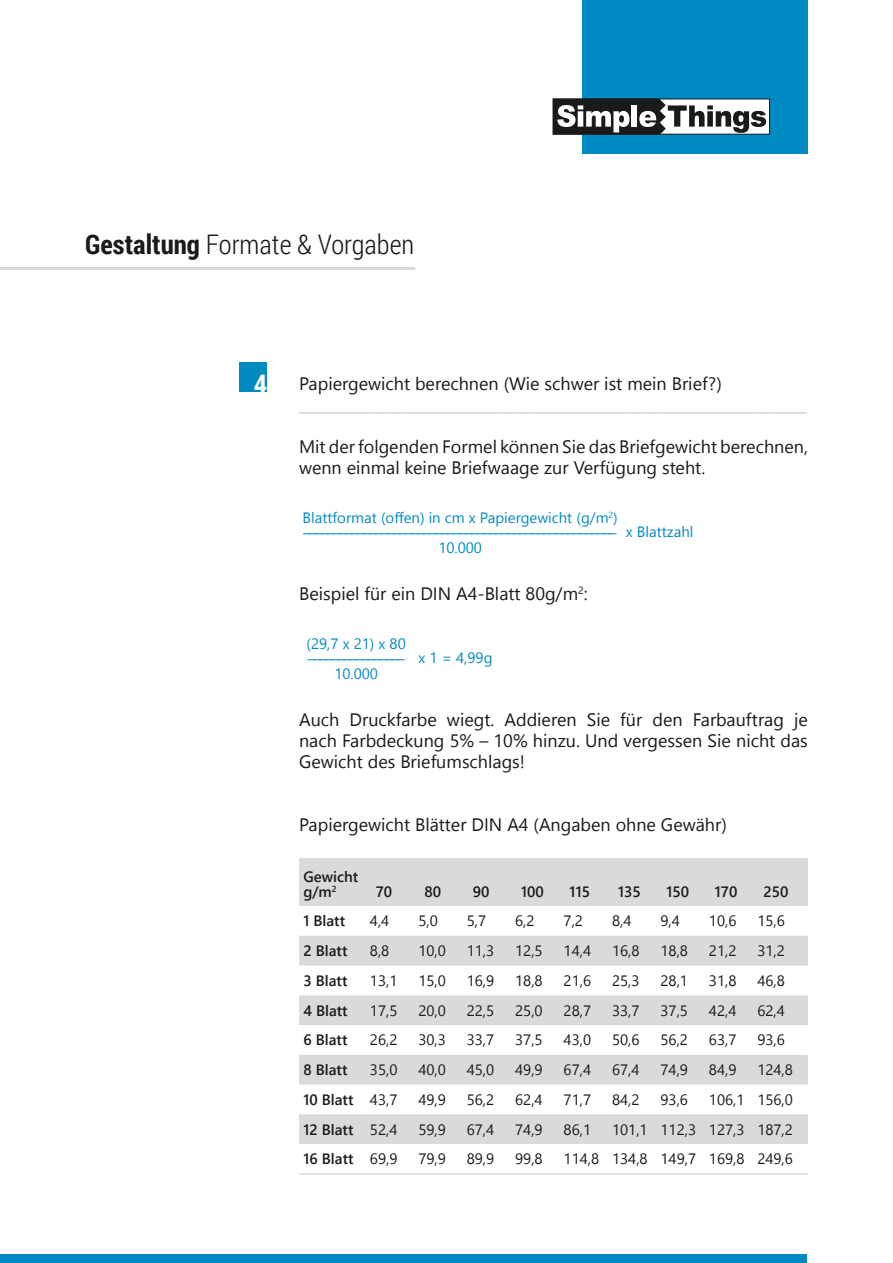
<style>
.page{position:relative;width:893px;height:1263px;background:#fff}
.page>*{position:absolute;margin:0;border:0;box-sizing:border-box;transform-origin:0 0}
.t1{font:300 27px "Roboto Condensed";color:#1a1a18}
.t2{font:700 27px "Roboto Condensed";color:#fff}
.t3{font:18px/21px "Segoe UI";color:#1a1a18}
.t4{font:18px "Segoe UI";color:#c5c6c6}
.t5{font:15px "Segoe UI";color:#1a1a18}
.t6{font:15px/15px "Segoe UI";color:#008ac4;text-align:center}
.t7{font:600 15px/15px "Segoe UI";color:#1a1a18}
.s1{font-weight:700}
.s2{font-weight:400}
</style>
<div class="page">
<div style="left:0;top:1254px;width:807px;height:9px;background:#008ac4"></div>
<div style="left:583px;top:1px;width:225px;height:153px;background:#008ac4"></div>
<svg style="left:553px;top:99px;width:213px;height:36px"></svg>
<hr style="left:0;top:267px;width:415px;height:3px;background:#dadada">
<svg style="left:299px;top:858px;width:509px;height:286px;fill:#dadada"></svg>
<hr style="left:299px;top:1173px;width:71px;height:1px;background:#dadada">
<hr style="left:370px;top:1173px;width:48px;height:1px;background:#dadada">
<hr style="left:418px;top:1173px;width:49px;height:1px;background:#dadada">
<hr style="left:467px;top:1173px;width:48px;height:1px;background:#dadada">
<hr style="left:515px;top:1173px;width:49px;height:1px;background:#dadada">
<hr style="left:564px;top:1173px;width:48px;height:1px;background:#dadada">
<hr style="left:612px;top:1173px;width:48px;height:1px;background:#dadada">
<hr style="left:660px;top:1173px;width:49px;height:1px;background:#dadada">
<hr style="left:709px;top:1173px;width:48px;height:1px;background:#dadada">
<hr style="left:757px;top:1173px;width:51px;height:1px;background:#dadada">
<div style="left:240px;top:362px;width:27px;height:30px;background:#008ac4"></div>
<h1 class="t1" style="left:85px;top:225px;width:331px"><span class="s1">Gestaltung</span> Formate &amp; Vorgaben</h1>
<h1 class="t2" style="left:254px;top:365px;width:15px">4</h1>
<p class="t3" style="left:299px;top:373px;width:424px">Papiergewicht berechnen (Wie schwer ist mein Brief?)</p>
<p class="t4" style="left:299px;top:390px;width:509px">____________________________________________________________________</p>
<p class="t3" style="left:299px;top:436px;width:510px">Mit der folgenden Formel können Sie das Briefgewicht berechnen, wenn einmal keine Briefwaage zur Verfügung steht.</p>
<p class="t6" style="left:303px;top:510px;width:317px">Blattformat (offen) in cm x Papiergewicht (g/m<sup>2</sup>) ––––––––––––––––––––––––––––––––––––––––––––––––––––<br>10.000</p>
<p class="t3" style="left:299px;top:583px;width:290px">Beispiel für ein DIN A4-Blatt 80g/m<sup>2</sup>:</p>
<p class="t6" style="left:626px;top:524px;width:69px">x Blattzahl</p>
<p class="t6" style="left:307px;top:636px;width:101px">(29,7 x 21) x 80 ––––––––––––––––<br>10.000</p>
<p class="t3" style="left:299px;top:709px;width:510px;text-align:justify">Auch Druckfarbe wiegt. Addieren Sie für den Farbauftrag je nach Farbdeckung 5% – 10% hinzu. Und vergessen Sie nicht das Gewicht des Briefumschlags!</p>
<p class="t6" style="left:419px;top:650px;width:75px">x 1 = 4,99g</p>
<p class="t3" style="left:299px;top:814px;width:429px">Papiergewicht Blätter DIN A4 (Angaben ohne Gewähr)</p>
<p class="t7" style="left:303px;top:869px;width:56px">Gewicht g/m<sup>2</sup></p>
<p class="t7" style="left:376px;top:884px;width:18px">70</p>
<p class="t7" style="left:424px;top:884px;width:18px">80</p>
<p class="t7" style="left:473px;top:884px;width:18px">90</p>
<p class="t7" style="left:521px;top:884px;width:24px">100</p>
<p class="t7" style="left:570px;top:884px;width:22px">115</p>
<p class="t7" style="left:618px;top:884px;width:24px">135</p>
<p class="t7" style="left:666px;top:884px;width:24px">150</p>
<p class="t7" style="left:715px;top:884px;width:24px">170</p>
<p class="t7" style="left:763px;top:884px;width:26px">250</p>
<p class="t7" style="left:303px;top:913px;width:43px">1 Blatt</p>
<p class="t5" style="left:370px;top:909px;width:21px">4,4</p>
<p class="t5" style="left:418px;top:909px;width:21px">5,0</p>
<p class="t5" style="left:467px;top:909px;width:21px">5,7</p>
<p class="t5" style="left:515px;top:909px;width:21px">6,2</p>
<p class="t5" style="left:564px;top:909px;width:21px">7,2</p>
<p class="t5" style="left:612px;top:909px;width:21px">8,4</p>
<p class="t5" style="left:660px;top:909px;width:21px">9,4</p>
<p class="t5" style="left:709px;top:909px;width:29px">10,6</p>
<p class="t5" style="left:757px;top:909px;width:29px">15,6</p>
<p class="t7" style="left:303px;top:943px;width:46px">2 Blatt</p>
<p class="t5" style="left:370px;top:939px;width:21px">8,8</p>
<p class="t5" style="left:418px;top:939px;width:29px">10,0</p>
<p class="t5" style="left:467px;top:939px;width:29px">11,3</p>
<p class="t5" style="left:515px;top:939px;width:29px">12,5</p>
<p class="t5" style="left:564px;top:939px;width:29px">14,4</p>
<p class="t5" style="left:612px;top:939px;width:29px">16,8</p>
<p class="t5" style="left:660px;top:939px;width:29px">18,8</p>
<p class="t5" style="left:709px;top:939px;width:29px">21,2</p>
<p class="t5" style="left:757px;top:939px;width:29px">31,2</p>
<p class="t7" style="left:303px;top:973px;width:46px">3 Blatt</p>
<p class="t5" style="left:370px;top:968px;width:29px">13,1</p>
<p class="t5" style="left:418px;top:968px;width:29px">15,0</p>
<p class="t5" style="left:467px;top:968px;width:29px">16,9</p>
<p class="t5" style="left:515px;top:968px;width:29px">18,8</p>
<p class="t5" style="left:564px;top:968px;width:29px">21,6</p>
<p class="t5" style="left:612px;top:968px;width:29px">25,3</p>
<p class="t5" style="left:660px;top:968px;width:29px">28,1</p>
<p class="t5" style="left:709px;top:968px;width:29px">31,8</p>
<p class="t5" style="left:757px;top:968px;width:29px">46,8</p>
<p class="t7" style="left:303px;top:1002px;width:46px">4 Blatt</p>
<p class="t5" style="left:370px;top:998px;width:29px">17,5</p>
<p class="t5" style="left:418px;top:998px;width:29px">20,0</p>
<p class="t5" style="left:467px;top:998px;width:29px">22,5</p>
<p class="t5" style="left:515px;top:998px;width:29px">25,0</p>
<p class="t5" style="left:564px;top:998px;width:29px">28,7</p>
<p class="t5" style="left:612px;top:998px;width:29px">33,7</p>
<p class="t5" style="left:660px;top:998px;width:29px">37,5</p>
<p class="t5" style="left:709px;top:998px;width:29px">42,4</p>
<p class="t5" style="left:757px;top:998px;width:29px">62,4</p>
<p class="t7" style="left:303px;top:1032px;width:46px">6 Blatt</p>
<p class="t5" style="left:370px;top:1028px;width:29px">26,2</p>
<p class="t5" style="left:418px;top:1028px;width:29px">30,3</p>
<p class="t5" style="left:467px;top:1028px;width:29px">33,7</p>
<p class="t5" style="left:515px;top:1028px;width:29px">37,5</p>
<p class="t5" style="left:564px;top:1028px;width:29px">43,0</p>
<p class="t5" style="left:612px;top:1028px;width:29px">50,6</p>
<p class="t5" style="left:660px;top:1028px;width:29px">56,2</p>
<p class="t5" style="left:709px;top:1028px;width:29px">63,7</p>
<p class="t5" style="left:757px;top:1028px;width:29px">93,6</p>
<p class="t7" style="left:303px;top:1062px;width:46px">8 Blatt</p>
<p class="t5" style="left:370px;top:1058px;width:29px">35,0</p>
<p class="t5" style="left:418px;top:1058px;width:29px">40,0</p>
<p class="t5" style="left:467px;top:1058px;width:29px">45,0</p>
<p class="t5" style="left:515px;top:1058px;width:29px">49,9</p>
<p class="t5" style="left:564px;top:1058px;width:29px">67,4</p>
<p class="t5" style="left:612px;top:1058px;width:29px">67,4</p>
<p class="t5" style="left:660px;top:1058px;width:29px">74,9</p>
<p class="t5" style="left:709px;top:1058px;width:29px">84,9</p>
<p class="t5" style="left:757px;top:1058px;width:37px">124,8</p>
<p class="t7" style="left:303px;top:1092px;width:96px">10 Blatt <span class="s2">43,7</span></p>
<p class="t5" style="left:418px;top:1087px;width:29px">49,9</p>
<p class="t5" style="left:467px;top:1087px;width:29px">56,2</p>
<p class="t5" style="left:515px;top:1087px;width:29px">62,4</p>
<p class="t5" style="left:564px;top:1087px;width:29px">71,7</p>
<p class="t5" style="left:612px;top:1087px;width:29px">84,2</p>
<p class="t5" style="left:660px;top:1087px;width:29px">93,6</p>
<p class="t5" style="left:709px;top:1087px;width:86px">106,1 156,0</p>
<p class="t7" style="left:303px;top:1122px;width:96px">12 Blatt <span class="s2">52,4</span></p>
<p class="t5" style="left:418px;top:1117px;width:29px">59,9</p>
<p class="t5" style="left:467px;top:1117px;width:29px">67,4</p>
<p class="t5" style="left:515px;top:1117px;width:29px">74,9</p>
<p class="t5" style="left:564px;top:1117px;width:29px">86,1</p>
<p class="t5" style="left:612px;top:1117px;width:182px">101,1 112,3 127,3 187,2</p>
<p class="t7" style="left:303px;top:1151px;width:96px">16 Blatt <span class="s2">69,9</span></p>
<p class="t5" style="left:418px;top:1147px;width:29px">79,9</p>
<p class="t5" style="left:467px;top:1147px;width:29px">89,9</p>
<p class="t5" style="left:515px;top:1147px;width:29px">99,8</p>
<p class="t5" style="left:564px;top:1147px;width:231px">114,8 134,8 149,7 169,8 249,6</p>
</div>
